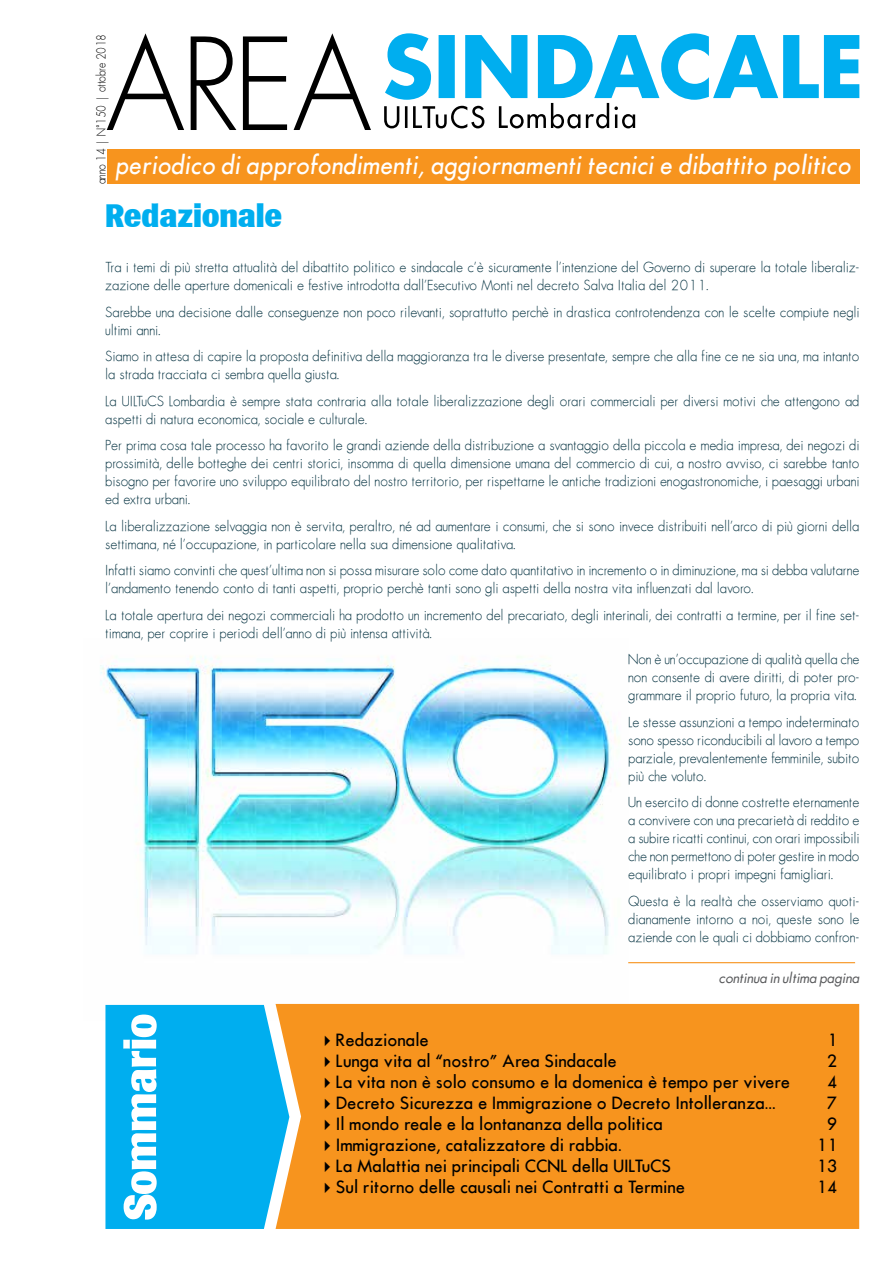
<style>
.page{position:relative;width:893px;height:1263px;background:#fff}
.page>*{position:absolute;margin:0;border:0;box-sizing:border-box;transform-origin:0 0}
.t1{font:800 33px "Brown";color:#00aeef}
.t2{font:24px "Futura ICG Oblique";letter-spacing:.01em;color:#fff;scale:.96 1}
.t3{font:16.5px "Futura ICG";color:#000}
.t4{font:13.5px/18px "Futura ICG Light";color:#063342}
.t5{font:italic 13.5px "Futura ICG Book";letter-spacing:-.005em;color:#58595b}
.t6{font:12px "Futura ICG Light";letter-spacing:-.02em;color:#000;scale:.84 1}
</style>
<div class="page">
<img style="left:100px;top:656px;width:528px;height:349px">
<div style="left:276px;top:1004px;width:583px;height:225px;background:#f7941e"></div>
<svg style="left:105px;top:1005px;width:184px;height:224px"></svg>
<div style="left:107px;top:149px;width:752px;height:34px;background:#f7941e"></div>
<svg style="left:384px;top:33px;width:475px;height:95px"></svg>
<svg style="left:107px;top:33px;width:77px;height:97px"></svg>
<svg style="left:191px;top:36px;width:45px;height:94px"></svg>
<svg style="left:243px;top:36px;width:44px;height:94px"></svg>
<svg style="left:294px;top:33px;width:77px;height:97px"></svg>
<hr style="left:628px;top:962px;width:227px;height:1px;background:#f7941e">
<svg style="left:325px;top:1036px;width:5px;height:10px"></svg>
<svg style="left:325px;top:1057px;width:5px;height:10px"></svg>
<svg style="left:325px;top:1078px;width:5px;height:10px"></svg>
<svg style="left:325px;top:1099px;width:5px;height:10px"></svg>
<svg style="left:325px;top:1120px;width:5px;height:10px"></svg>
<svg style="left:325px;top:1141px;width:5px;height:10px"></svg>
<svg style="left:325px;top:1162px;width:5px;height:10px"></svg>
<svg style="left:325px;top:1183px;width:5px;height:10px"></svg>
<p class="t6" style="left:93px;top:184px;width:180px;rotate:-90deg">anno 14 | N°150 | ottobre 2018</p>
<h2 class="t2" style="left:115px;top:149px;width:768px">periodico di approfondimenti, aggiornamenti tecnici e dibattito politico</h2>
<h1 class="t1" style="left:105px;top:197px;width:178px">Redazionale</h1>
<p class="t4" style="left:105px;top:258px;width:756px">Tra i temi di più stretta attualità del dibattito politico e sindacale c’è sicuramente l’intenzione del Governo di superare la totale liberaliz&shy;zazione delle aperture domenicali e festive introdotta dall’Esecutivo Monti nel decreto Salva Italia del 2011.</p>
<p class="t4" style="left:105px;top:302px;width:756px">Sarebbe una decisione dalle conseguenze non poco rilevanti, soprattutto perchè in drastica controtendenza con le scelte compiute negli ultimi anni.</p>
<p class="t4" style="left:105px;top:347px;width:756px">Siamo in attesa di capire la proposta definitiva della maggioranza tra le diverse presentate, sempre che alla fine ce ne sia una, ma intanto la strada tracciata ci sembra quella giusta.</p>
<p class="t4" style="left:105px;top:391px;width:756px">La UILTuCS Lombardia è sempre stata contraria alla totale liberalizzazione degli orari commerciali per diversi motivi che attengono ad aspetti di natura economica, sociale e culturale.</p>
<p class="t4" style="left:105px;top:436px;width:756px;text-align:justify">Per prima cosa tale processo ha favorito le grandi aziende della distribuzione a svantaggio della piccola e media impresa, dei negozi di prossimità, delle botteghe dei centri storici, insomma di quella dimensione umana del commercio di cui, a nostro avviso, ci sarebbe tanto bisogno per favorire uno sviluppo equilibrato del nostro territorio, per rispettarne le antiche tradizioni enogastronomiche, i paesaggi urbani ed extra urbani.</p>
<p class="t4" style="left:105px;top:516px;width:756px">La liberalizzazione selvaggia non è servita, peraltro, né ad aumentare i consumi, che si sono invece distribuiti nell’arco di più giorni della settimana, né l’occupazione, in particolare nella sua dimensione qualitativa.</p>
<p class="t4" style="left:105px;top:561px;width:756px">Infatti siamo convinti che quest’ultima non si possa misurare solo come dato quantitativo in incremento o in diminuzione, ma si debba valutarne l’andamento tenendo conto di tanti aspetti, proprio perchè tanti sono gli aspetti della nostra vita influenzati dal lavoro.</p>
<p class="t4" style="left:105px;top:605px;width:756px">La totale apertura dei negozi commerciali ha prodotto un incremento del precariato, degli interinali, dei contratti a termine, per il fine set&shy;timana, per coprire i periodi dell’anno di più intensa attività.</p>
<p class="t4" style="left:628px;top:650px;width:233px;text-align:justify">Non è un’occupazione di qualità quella che non consente di avere diritti, di poter pro&shy;grammare il proprio futuro, la propria vita.</p>
<p class="t4" style="left:628px;top:712px;width:233px;text-align:justify">Le stesse assunzioni a tempo indeterminato sono spesso riconducibili al lavoro a tempo parziale, prevalentemente femminile, subito più che voluto.</p>
<p class="t4" style="left:628px;top:793px;width:233px;text-align:justify">Un esercito di donne costrette eternamente a convivere con una precarietà di reddito e a subire ricatti continui, con orari impossibili che non permettono di poter gestire in modo equilibrato i propri impegni famigliari.</p>
<p class="t4" style="left:628px;top:891px;width:233px;text-align:justify">Questa è la realtà che osserviamo quoti&shy;dianamente intorno a noi, queste sono le aziende con le quali ci dobbiamo confron-</p>
<p class="t5" style="left:718px;top:969px;width:142px">continua in ultima pagina</p>
<p class="t3" style="left:336px;top:1029px;width:94px">Redazionale</p>
<p class="t3" style="left:827px;top:1029px;width:12px">1</p>
<p class="t3" style="left:336px;top:1050px;width:282px">Lunga vita al “nostro” Area Sindacale</p>
<p class="t3" style="left:827px;top:1050px;width:12px">2</p>
<p class="t3" style="left:336px;top:1071px;width:455px">La vita non è solo consumo e la domenica è tempo per vivere</p>
<p class="t3" style="left:827px;top:1071px;width:12px">4</p>
<p class="t3" style="left:336px;top:1092px;width:441px">Decreto Sicurezza e Immigrazione o Decreto Intolleranza...</p>
<p class="t3" style="left:827px;top:1092px;width:12px">7</p>
<p class="t3" style="left:336px;top:1113px;width:328px">Il mondo reale e la lontananza della politica</p>
<p class="t3" style="left:827px;top:1113px;width:12px">9</p>
<p class="t3" style="left:336px;top:1134px;width:287px">Immigrazione, catalizzatore di rabbia.</p>
<p class="t3" style="left:816px;top:1134px;width:23px">11</p>
<p class="t3" style="left:336px;top:1155px;width:337px">La Malattia nei principali CCNL della UILTuCS</p>
<p class="t3" style="left:816px;top:1155px;width:23px">13</p>
<p class="t3" style="left:336px;top:1176px;width:351px">Sul ritorno delle causali nei Contratti a Termine</p>
<p class="t3" style="left:816px;top:1176px;width:23px">14</p>
</div>
